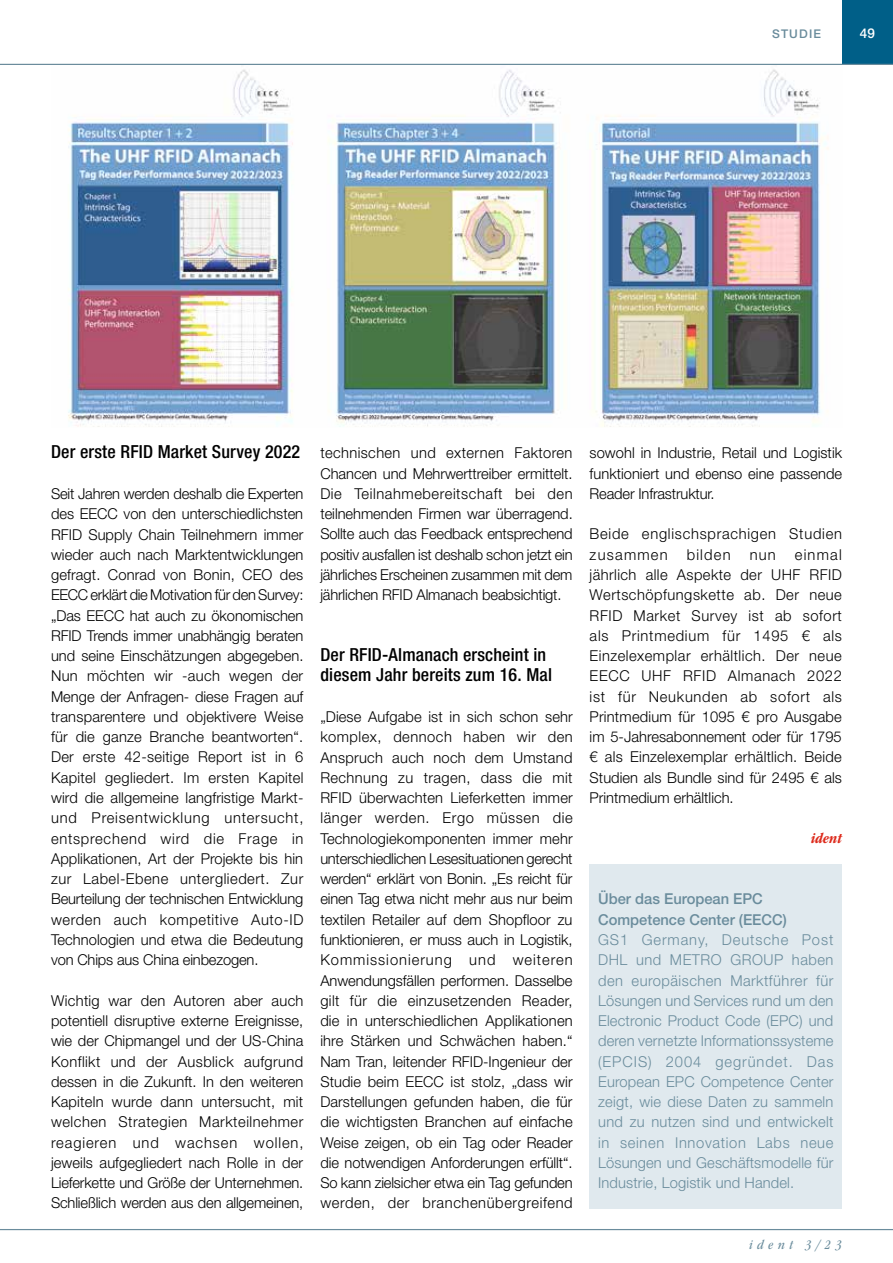
<style>
.page{position:relative;width:893px;height:1263px;background:#fff}
.page>*{position:absolute;margin:0;border:0;box-sizing:border-box;transform-origin:0 0}
.t1{font:500 condensed 18px/20.2px "Helvetica Neue LT Std";letter-spacing:.01em;color:#000}
.t2{font:300 15px/20.2px "Helvetica Neue LT Std";color:#000;text-align:justify}
.t3{font:300 15px/20.2px "Helvetica Neue LT Std";letter-spacing:.01em;color:#6a8c9c;text-align:justify}
.t4{font:500 15px/20.2px "Helvetica Neue LT Std";color:#6a8c9c}
.t5{font:300 15px/20.2px "Helvetica Neue LT Std";letter-spacing:.05em;color:#000}
.t6{font:italic 700 condensed 15px "ITC Garamond Std";letter-spacing:.01em;color:#dd2a1b}
.t7{font:italic condensed 13.5px "ITC Garamond Std";letter-spacing:.35em;color:#6a8c9c}
.t8{font:500 13.5px "Helvetica Neue LT Std";color:#fff}
.t9{font:500 12px "Helvetica Neue LT Std";color:#6a8c9c}
</style>
<div class="page">
<img style="left:68px;top:69px;width:761px;height:358px">
<div style="left:590px;top:864px;width:252px;height:344px;background:#e0e9ee"></div>
<div style="left:842px;top:0;width:51px;height:64px;background:#005f88"></div>
<hr style="left:0;top:64px;width:893px;height:1px;background:#6a8c9c">
<hr style="left:0;top:1229px;width:893px;height:1px;background:#6a8c9c">
<p class="t9" style="left:772px;top:27px;width:36px">Studie</p>
<p class="t8" style="left:860px;top:25px;width:17px">49</p>
<p class="t1" style="left:51px;top:442px;width:251px">Der erste RFID Market Survey 2022</p>
<p class="t2" style="left:51px;top:483px;width:254px">Seit Jahren werden deshalb die Experten des EECC von den unterschiedlichsten RFID Supply Chain Teilnehmern immer wieder auch nach Marktentwicklungen gefragt. Conrad von Bonin, CEO des EECC erklärt die Motivation für den Survey: „Das EECC hat auch zu ökonomischen RFID Trends immer unabhängig beraten und seine Einschätzungen abgegeben.<br>Nun möchten wir -auch wegen der Menge der Anfragen- diese Fragen auf transparentere und objektivere Weise für die ganze Branche beantworten“.<br>Der erste 42-seitige Report ist in 6<br>Kapitel gegliedert. Im ersten Kapitel wird die allgemeine langfristige Markt&shy;und Preisentwicklung untersucht, entsprechend wird die Frage in Applikationen, Art der Projekte bis hin zur Label-Ebene untergliedert. Zur Beurteilung der technischen Entwicklung werden auch kompetitive Auto-ID Technologien und etwa die Bedeutung von Chips aus China einbezogen.</p>
<p class="t2" style="left:51px;top:990px;width:254px">Wichtig war den Autoren aber auch potentiell disruptive externe Ereignisse, wie der Chipmangel und der US-China Konflikt und der Ausblick aufgrund dessen in die Zukunft. In den weiteren Kapiteln wurde dann untersucht, mit welchen Strategien Markteilnehmer reagieren und wachsen wollen, jeweils aufgegliedert nach Rolle in der Lieferkette und Größe der Unternehmen.<br>Schließlich werden aus den allgemeinen,</p>
<p class="t2" style="left:320px;top:442px;width:254px">technischen und externen Faktoren Chancen und Mehrwerttreiber ermittelt.<br>Die Teilnahmebereitschaft bei den teilnehmenden Firmen war überragend.<br>Sollte auch das Feedback entsprechend positiv ausfallen ist deshalb schon jetzt ein jährliches Erscheinen zusammen mit dem jährlichen RFID Almanach beabsichtigt.</p>
<p class="t1" style="left:320px;top:644px;width:233px">Der RFID-Almanach erscheint in diesem Jahr bereits zum 16. Mal</p>
<p class="t2" style="left:320px;top:706px;width:254px">„Diese Aufgabe ist in sich schon sehr komplex, dennoch haben wir den Anspruch auch noch dem Umstand Rechnung zu tragen, dass die mit RFID überwachten Lieferketten immer länger werden. Ergo müssen die Technologiekomponenten immer mehr unterschiedlichen Lesesituationen gerecht werden“ erklärt von Bonin. „Es reicht für einen Tag etwa nicht mehr aus nur beim textilen Retailer auf dem Shopfloor zu funktionieren, er muss auch in Logistik, Kommissionierung und weiteren Anwendungsfällen performen. Dasselbe gilt für die einzusetzenden Reader, die in unterschiedlichen Applikationen ihre Stärken und Schwächen haben.“ Nam Tran, leitender RFID-Ingenieur der Studie beim EECC ist stolz, „dass wir Darstellungen gefunden haben, die für die wichtigsten Branchen auf einfache Weise zeigen, ob ein Tag oder Reader die notwendigen Anforderungen erfüllt“.<br>So kann zielsicher etwa ein Tag gefunden werden, der branchenübergreifend</p>
<p class="t2" style="left:590px;top:443px;width:254px">sowohl in Industrie, Retail und Logistik funktioniert und ebenso eine passende Reader Infrastruktur.</p>
<p class="t5" style="left:590px;top:524px;width:254px">Beide englischsprachigen Studien zusammen</p>
<p class="t2" style="left:590px;top:544px;width:254px;text-indent:205px">einmal jährlich alle Aspekte der UHF RFID Wertschöpfungskette ab. Der neue RFID Market Survey ist ab sofort als Printmedium für 1495 € als Einzelexemplar erhältlich. Der neue EECC UHF RFID Almanach 2022 ist für Neukunden ab sofort als Printmedium für 1095 € pro Ausgabe im 5-Jahresabonnement oder für 1795 € als Einzelexemplar erhältlich. Beide Studien als Bundle sind für 2495 € als Printmedium erhältlich.</p>
<p class="t6" style="left:811px;top:830px;width:32px">ident</p>
<p class="t2" style="left:687px;top:544px;width:46px">bilden</p>
<p class="t2" style="left:750px;top:544px;width:28px">nun</p>
<p class="t4" style="left:598px;top:889px;width:190px">Über das European EPC<br>Competence Center (EECC)</p>
<p class="t3" style="left:598px;top:929px;width:237px">GS1 Germany, Deutsche Post DHL und METRO GROUP haben den europäischen Marktführer für Lösungen und Services rund um den Electronic Product Code (EPC) und deren vernetzte Informationssysteme (EPCIS) 2004 gegründet. Das European EPC Competence Center zeigt, wie diese Daten zu sammeln und zu nutzen sind und entwickelt in seinen Innovation Labs neue Lösungen und Geschäftsmodelle für Industrie, Logistik und Handel.</p>
<p class="t7" style="left:749px;top:1237px;width:94px">ident 3/23</p>
</div>
